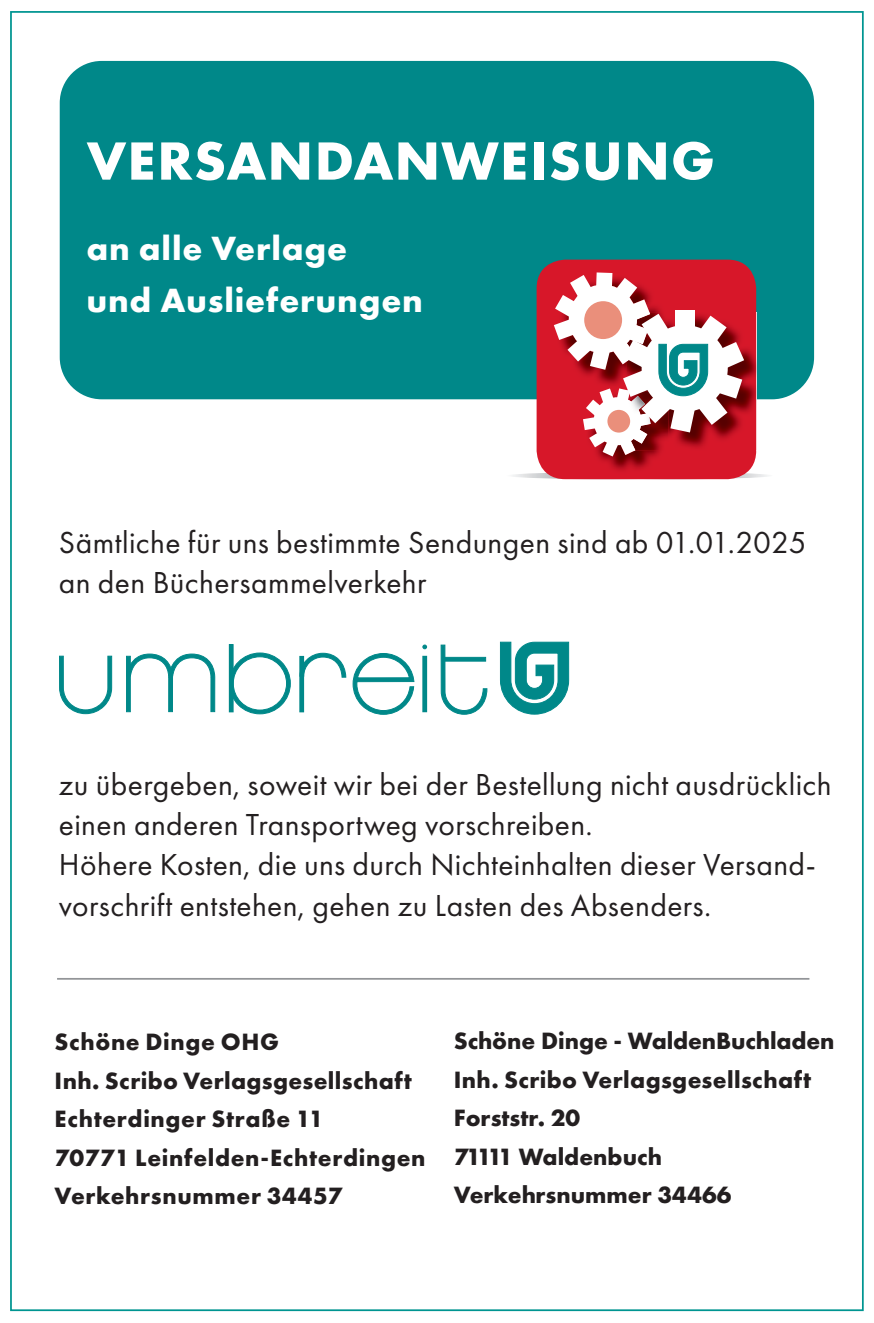
<style>
.page{position:relative;width:874px;height:1323px;background:#fff}
.page>*{position:absolute;margin:0;border:0;box-sizing:border-box;transform-origin:0 0}
.t1{font:700 55.65px "Futura PT";letter-spacing:.02em;color:#fff}
.t2{font:700 35px/52.1px "Futura PT";letter-spacing:.025em;color:#fff}
.t3{font:31.5px/40.2px "Futura PT";letter-spacing:.01em;color:#231f20}
.t4{font:700 24.5px "Futura PT";letter-spacing:.015em;color:#231f20}
.t5{font:700 24.5px "Futura PT";letter-spacing:-.005em;color:#231f20}
</style>
<div class="page">
<svg style="left:512px;top:472px;width:256px;height:7px"></svg>
<div style="left:60px;top:61px;width:754px;height:338px;background:#008889;border-radius:42px"></div>
<svg style="left:229px;top:652px;width:62px;height:62px"></svg>
<div style="left:229px;top:644px;width:4px;height:68px;border:1px solid #008889"></div>
<hr style="left:423px;top:656px;width:3px;height:56px;background:#008889">
<div style="left:422px;top:656px;width:5px;height:56px;border:1px solid #008889"></div>
<svg style="left:422px;top:645px;width:5px;height:4px"></svg>
<svg style="left:352px;top:653px;width:62px;height:62px"></svg>
<svg style="left:440px;top:644px;width:47px;height:71px"></svg>
<div style="left:443px;top:657px;width:43px;height:4px;background:#008889;border:1px solid #008889"></div>
<hr style="left:300px;top:656px;width:3px;height:56px;background:#008889">
<div style="left:299px;top:656px;width:5px;height:56px;border:1px solid #008889"></div>
<svg style="left:299px;top:653px;width:47px;height:25px"></svg>
<svg style="left:126px;top:653px;width:89px;height:59px"></svg>
<svg style="left:59px;top:655px;width:53px;height:59px"></svg>
<svg style="left:500px;top:642px;width:69px;height:72px"></svg>
<hr style="left:57px;top:978px;width:752px;height:1px;background:#939598">
<div style="left:536px;top:260px;width:220px;height:219px;background:#d71729;border-radius:29px"></div>
<div style="left:596px;top:272px;width:16px;height:21px;background:#fff"></div>
<img style="left:598px;top:456px;width:58px;height:15px">
<img style="left:756px;top:312px;width:1px;height:138px">
<img style="left:744px;top:349px;width:12px;height:64px">
<svg style="left:554px;top:275px;width:190px;height:181px"></svg>
<div style="left:584px;top:301px;width:38px;height:38px;background:#ea8f7b;border-radius:50%"></div>
<div style="left:607px;top:410px;width:23px;height:22px;background:#ea8f7b;border-radius:50%"></div>
<p class="t1" style="left:87px;top:125px;width:630px">VERSANDANWEISUNG</p>
<p class="t2" style="left:86px;top:221px;width:338px">an alle Verlage<br>und Auslieferungen</p>
<p class="t3" style="left:59px;top:522px;width:749px">Sämtliche für uns bestimmte Sendungen sind ab 01.01.2025</p>
<p class="t3" style="left:59px;top:562px;width:369px">an den Büchersammelverkehr</p>
<p class="t3" style="left:59px;top:764px;width:774px">zu übergeben, soweit wir bei der Bestellung nicht ausdrücklich einen anderen Transportweg vorschreiben.</p>
<p class="t3" style="left:59px;top:844px;width:758px">Höhere Kosten, die uns durch Nichteinhalten dieser Versand&shy;vorschrift entstehen, gehen zu Lasten des Absenders.</p>
<p class="t4" style="left:55px;top:1026px;width:226px">Schöne Dinge OHG</p>
<p class="t4" style="left:55px;top:1065px;width:359px">Inh. Scribo Verlagsgesellschaft</p>
<p class="t4" style="left:55px;top:1103px;width:270px">Echterdinger Straße 11</p>
<p class="t4" style="left:55px;top:1142px;width:372px">70771 Leinfelden-Echterdingen</p>
<p class="t4" style="left:55px;top:1180px;width:289px">Verkehrsnummer 34457</p>
<p class="t5" style="left:454px;top:1025px;width:382px">Schöne Dinge - WaldenBuchladen</p>
<p class="t4" style="left:454px;top:1064px;width:359px">Inh. Scribo Verlagsgesellschaft</p>
<p class="t4" style="left:454px;top:1102px;width:128px">Forststr. 20</p>
<p class="t4" style="left:454px;top:1141px;width:210px">71111 Waldenbuch</p>
<p class="t4" style="left:454px;top:1179px;width:279px">Verkehrsnummer 34466</p>
</div>
